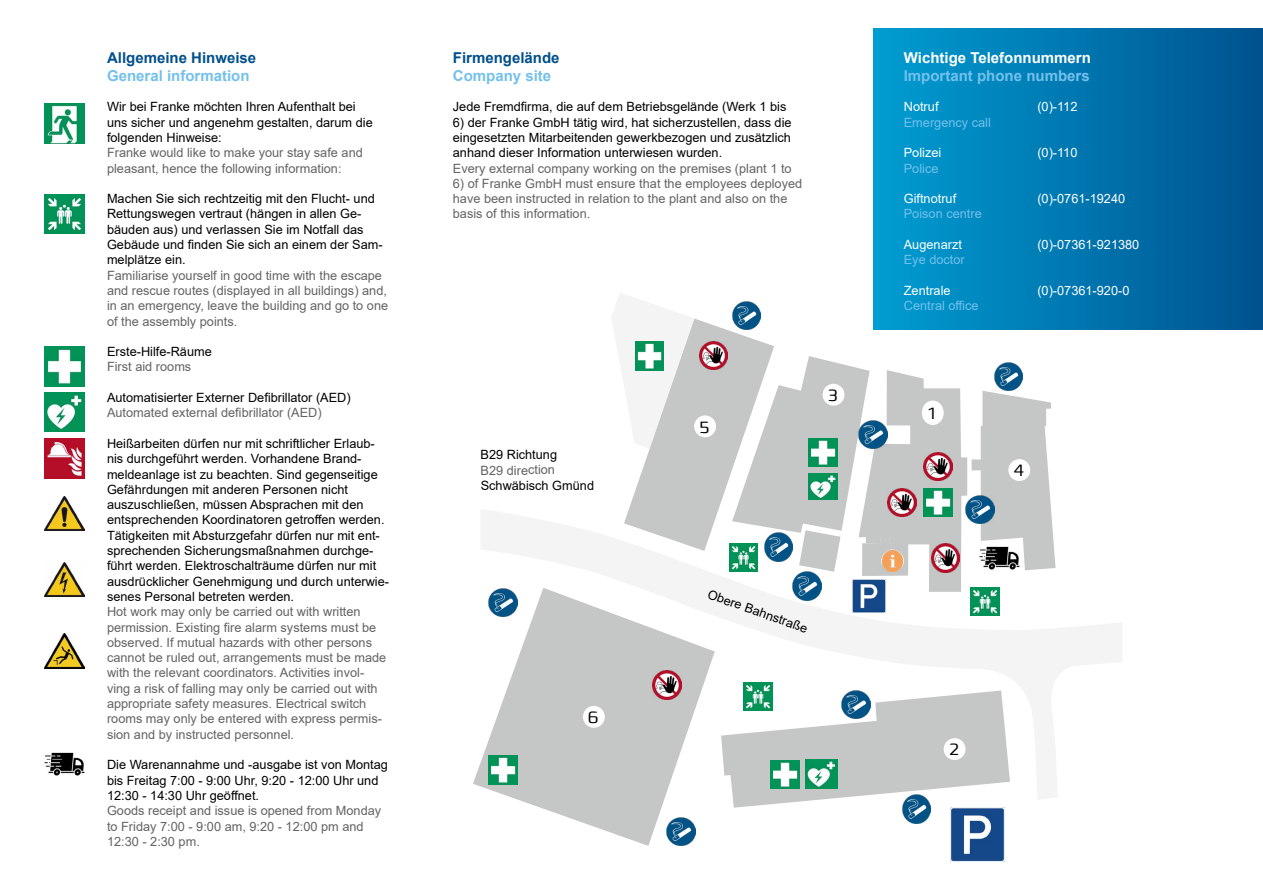
<style>
.page{position:relative;width:1263px;height:893px;background:#fff}
.page>*{position:absolute;margin:0;border:0;box-sizing:border-box;transform-origin:0 0}
.t1{font:300 16.65px "Francker Std";color:#000}
.t2{font:700 15px "Arial";color:#74c0ec}
.t3{font:700 15px "Arial";color:#00508c}
.t4{font:700 15px "Arial";color:#fff}
.t5{font:12.75px/15.3px "Arial";color:#000}
.t6{font:12.75px/15.3px "Arial";color:#636362}
.t7{font:12.75px "Arial";color:#fff}
.t8{font:12.75px "Arial";color:#74c0ec}
</style>
<div class="page">
<div style="left:874px;top:28px;width:389px;height:301px;background:linear-gradient(to right,#009ed2,#00528e)"></div>
<img style="left:45px;top:103px;width:39px;height:40px">
<img style="left:45px;top:194px;width:39px;height:40px">
<img style="left:45px;top:347px;width:39px;height:40px">
<img style="left:45px;top:392px;width:39px;height:40px">
<img style="left:45px;top:439px;width:39px;height:39px">
<img style="left:45px;top:496px;width:39px;height:34px">
<img style="left:45px;top:562px;width:39px;height:35px">
<img style="left:45px;top:634px;width:39px;height:34px">
<img style="left:45px;top:752px;width:39px;height:24px">
<svg style="left:733px;top:800px;width:272px;height:8px"></svg>
<svg style="left:612px;top:293px;width:443px;height:215px"></svg>
<svg style="left:481px;top:508px;width:641px;height:292px"></svg>
<div style="left:694px;top:415px;width:22px;height:22px;background:#fff;border-radius:50%"></div>
<div style="left:822px;top:384px;width:22px;height:22px;background:#fff;border-radius:50%"></div>
<div style="left:922px;top:401px;width:22px;height:24px;background:#fff;border-radius:50%"></div>
<div style="left:944px;top:738px;width:21px;height:22px;background:#fff;border-radius:50%"></div>
<svg style="left:473px;top:588px;width:242px;height:258px;fill:#c5c6c6"></svg>
<div style="left:583px;top:706px;width:22px;height:22px;background:#fff;border-radius:50%"></div>
<div style="left:1008px;top:459px;width:22px;height:22px;background:#fff;border-radius:50%"></div>
<img style="left:951px;top:808px;width:53px;height:53px">
<img style="left:852px;top:579px;width:34px;height:34px">
<img style="left:635px;top:341px;width:29px;height:29px">
<img style="left:489px;top:756px;width:28px;height:28px">
<img style="left:809px;top:438px;width:28px;height:29px">
<img style="left:924px;top:488px;width:28px;height:29px">
<img style="left:770px;top:760px;width:29px;height:29px">
<img style="left:744px;top:682px;width:28px;height:29px">
<img style="left:729px;top:543px;width:29px;height:28px">
<img style="left:699px;top:341px;width:28px;height:29px">
<img style="left:653px;top:671px;width:28px;height:28px">
<img style="left:924px;top:452px;width:28px;height:28px">
<img style="left:888px;top:488px;width:28px;height:29px">
<img style="left:931px;top:544px;width:29px;height:28px">
<img style="left:970px;top:587px;width:29px;height:29px">
<img style="left:809px;top:474px;width:28px;height:26px">
<img style="left:805px;top:760px;width:32px;height:29px">
<img style="left:732px;top:301px;width:29px;height:29px">
<img style="left:489px;top:588px;width:28px;height:29px">
<img style="left:667px;top:817px;width:28px;height:29px">
<img style="left:858px;top:420px;width:29px;height:29px">
<img style="left:764px;top:533px;width:29px;height:28px">
<img style="left:793px;top:572px;width:28px;height:28px">
<img style="left:966px;top:495px;width:28px;height:29px">
<img style="left:842px;top:690px;width:28px;height:29px">
<img style="left:902px;top:794px;width:29px;height:29px">
<img style="left:994px;top:362px;width:29px;height:29px">
<svg style="left:881px;top:550px;width:23px;height:22px"></svg>
<img style="left:882px;top:551px;width:21px;height:20px">
<p class="t3" style="left:107px;top:47px;width:151px">Allgemeine Hinweise</p>
<p class="t2" style="left:107px;top:65px;width:144px">General information</p>
<p class="t5" style="left:107px;top:99px;width:267px">Wir bei Franke möchten Ihren Aufenthalt bei uns sicher und angenehm gestalten, darum die folgenden Hinweise:</p>
<p class="t6" style="left:107px;top:145px;width:257px">Franke would like to make your stay safe and pleasant, hence the following information:</p>
<p class="t5" style="left:107px;top:191px;width:277px">Machen Sie sich rechtzeitig mit den Flucht- und Rettungswegen vertraut (hängen in allen Ge&shy;bäuden aus) und verlassen Sie im Notfall das Gebäude und finden Sie sich an einem der Sam&shy;melplätze ein.</p>
<p class="t6" style="left:107px;top:267px;width:283px">Familiarise yourself in good time with the escape and rescue routes (displayed in all buildings) and, in an emergency, leave the building and go to one of the assembly points.</p>
<p class="t5" style="left:107px;top:344px;width:106px">Erste-Hilfe-Räume</p>
<p class="t6" style="left:107px;top:359px;width:86px">First aid rooms</p>
<p class="t5" style="left:107px;top:390px;width:245px">Automatisierter Externer Defibrillator (AED)</p>
<p class="t6" style="left:107px;top:405px;width:216px">Automated external defibrillator (AED)</p>
<p class="t5" style="left:107px;top:436px;width:284px">Heißarbeiten dürfen nur mit schriftlicher Erlaub&shy;nis durchgeführt werden. Vorhandene Brand&shy;meldeanlage ist zu beachten. Sind gegenseitige Gefährdungen mit anderen Personen nicht auszuschließen, müssen Absprachen mit den entsprechenden Koordinatoren getroffen werden.<br>Tätigkeiten mit Absturzgefahr dürfen nur mit ent&shy;sprechenden Sicherungsmaßnahmen durchge&shy;führt werden. Elektroschalträume dürfen nur mit ausdrücklicher Genehmigung und durch unterwie&shy;senes Personal betreten werden.</p>
<p class="t6" style="left:107px;top:604px;width:281px">Hot work may only be carried out with written permission. Existing fire alarm systems must be observed. If mutual hazards with other persons cannot be ruled out, arrangements must be made with the relevant coordinators. Activities invol&shy;ving a risk of falling may only be carried out with appropriate safety measures. Electrical switch rooms may only be entered with express permis&shy;sion and by instructed personnel.</p>
<p class="t5" style="left:107px;top:757px;width:282px">Die Warenannahme und -ausgabe ist von Montag bis Freitag 7:00 - 9:00 Uhr, 9:20 - 12:00 Uhr und<br>12:30 - 14:30 Uhr geöffnet.</p>
<p class="t6" style="left:107px;top:803px;width:276px">Goods receipt and issue is opened from Monday to Friday 7:00 - 9:00 am, 9:20 - 12:00 pm and<br>12:30 - 2:30 pm.</p>
<p class="t3" style="left:453px;top:47px;width:108px">Firmengelände</p>
<p class="t2" style="left:453px;top:65px;width:100px">Company site</p>
<p class="t5" style="left:453px;top:99px;width:335px">Jede Fremdfirma, die auf dem Betriebsgelände (Werk 1 bis</p>
<p class="t5" style="left:453px;top:114px;width:340px;text-align:justify">6) der Franke GmbH tätig wird, hat sicherzustellen, dass die eingesetzten Mitarbeitenden gewerkbezogen und zusätzlich anhand dieser Information unterwiesen wurden.</p>
<p class="t6" style="left:453px;top:160px;width:340px">Every external company working on the premises (plant 1 to</p>
<p class="t6" style="left:453px;top:176px;width:351px">6) of Franke GmbH must ensure that the employees deployed have been instructed in relation to the plant and also on the basis of this information.</p>
<p class="t5" style="left:481px;top:447px;width:78px">B29 Richtung</p>
<p class="t6" style="left:481px;top:462px;width:76px">B29 direction</p>
<p class="t5" style="left:481px;top:478px;width:115px">Schwäbisch Gmünd</p>
<h1 class="t1" style="left:588px;top:707px;width:12px">6</h1>
<h1 class="t1" style="left:699px;top:417px;width:12px">5</h1>
<h1 class="t1" style="left:828px;top:385px;width:12px">3</h1>
<p class="t5" style="left:711px;top:586px;width:106px;rotate:20deg">Obere Bahnstraße</p>
<p class="t4" style="left:904px;top:47px;width:189px">Wichtige Telefonnummern</p>
<p class="t2" style="left:904px;top:65px;width:187px">Important phone numbers</p>
<p class="t7" style="left:904px;top:98px;width:36px">Notruf</p>
<p class="t7" style="left:1037px;top:98px;width:42px">(0)-112</p>
<p class="t8" style="left:904px;top:113px;width:89px">Emergency call</p>
<p class="t7" style="left:904px;top:144px;width:39px">Polizei</p>
<p class="t7" style="left:1037px;top:144px;width:42px">(0)-110</p>
<p class="t8" style="left:904px;top:159px;width:36px">Police</p>
<p class="t7" style="left:904px;top:190px;width:54px">Giftnotruf</p>
<p class="t7" style="left:1037px;top:190px;width:89px">(0)-0761-19240</p>
<p class="t8" style="left:904px;top:205px;width:79px">Poison centre</p>
<p class="t7" style="left:904px;top:236px;width:60px">Augenarzt</p>
<p class="t7" style="left:1037px;top:236px;width:104px">(0)-07361-921380</p>
<p class="t8" style="left:904px;top:251px;width:62px">Eye doctor</p>
<p class="t7" style="left:904px;top:282px;width:48px">Zentrale</p>
<p class="t7" style="left:1037px;top:282px;width:94px">(0)-07361-920-0</p>
<p class="t8" style="left:904px;top:297px;width:76px">Central office</p>
<h1 class="t1" style="left:927px;top:403px;width:12px">1</h1>
<h1 class="t1" style="left:1013px;top:460px;width:12px">4</h1>
<h1 class="t1" style="left:949px;top:740px;width:12px">2</h1>
</div>
